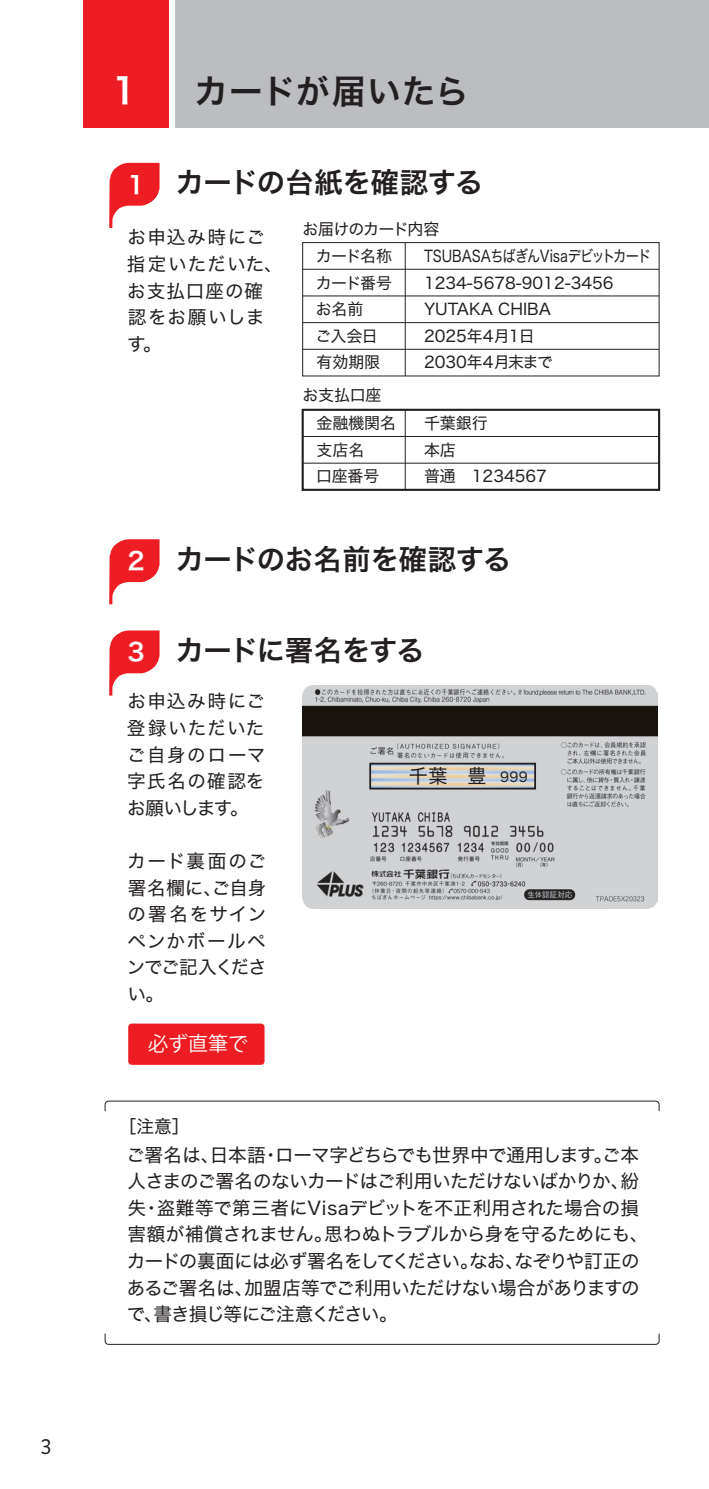
<style>
.page{position:relative;width:709px;height:1489px;background:#fff}
.page>*{position:absolute;margin:0;border:0;box-sizing:border-box;transform-origin:0 0}
.t1{font:35.5px "Hira Kaku Std W6";color:#fff}
.t2{font:33.75px "Hira Kaku Std W6";letter-spacing:.025em;color:#231f20}
.t3{font:28.25px "Hira Kaku Std W6";letter-spacing:-.01em;color:#231f20}
.t4{font:28.25px "Hira Kaku Std W6";letter-spacing:-.03em;color:#231f20}
.t5{font:20px "Koz Go Pr 6 N";color:#fff}
.t6{font:19.5px "Hiragino UD Sans R Std W4";color:#231f20}
.t7{font:19px "Hira Kaku Std W4";color:#231f20}
.t8{font:18.5px/26.5px "Hira Kaku Std W4";letter-spacing:-.03em;color:#231f20}
.t9{font:18.5px/26.5px "Hira Kaku Std W4";letter-spacing:-.01em;color:#231f20;text-align:justify}
.t10{font:18.5px/26.5px "Hira Kaku Std W4";letter-spacing:.055em;color:#231f20}
.t11{font:17.75px "Hira Kaku Std W4";color:#231f20}
.t12{font:16px/26.5px "Hira Kaku Std W4";color:#231f20;scale:.83 1}
.t13{font:16px/27px "Hira Kaku Std W4";color:#231f20}
.t14{font:16px/26.8px "Hira Kaku Std W4";letter-spacing:-.045em;color:#231f20}
.s1{font-size:24.25px;color:#fff}
.s2{font-size:13.5px}
</style>
<div class="page">
<div style="left:83px;top:0;width:85px;height:128px;background:#ee1d23"></div>
<div style="left:175px;top:0;width:534px;height:128px;background:#bcbdc0"></div>
<svg style="left:109px;top:163px;width:50px;height:65px"></svg>
<svg style="left:109px;top:539px;width:50px;height:65px"></svg>
<div style="left:302px;top:242px;width:357px;height:134px;border:1px solid #231f20"></div>
<hr style="left:303px;top:349px;width:356px;height:1px;background:#231f20">
<hr style="left:303px;top:322px;width:356px;height:1px;background:#231f20">
<hr style="left:303px;top:295px;width:356px;height:1px;background:#231f20">
<hr style="left:303px;top:269px;width:356px;height:1px;background:#231f20">
<div style="left:301px;top:409px;width:359px;height:82px;border:2px solid #231f20"></div>
<hr style="left:405px;top:242px;width:1px;height:134px;background:#231f20">
<hr style="left:405px;top:410px;width:1px;height:80px;background:#231f20">
<hr style="left:303px;top:462px;width:356px;height:1px;background:#231f20">
<hr style="left:303px;top:436px;width:356px;height:1px;background:#231f20">
<svg style="left:109px;top:630px;width:50px;height:65px"></svg>
<img style="left:303px;top:685px;width:354px;height:223px">
<div style="left:369px;top:762px;width:167px;height:27px;border:2px solid #231f20"></div>
<svg style="left:104px;top:1100px;width:556px;height:11px"></svg>
<svg style="left:104px;top:1333px;width:556px;height:11px"></svg>
<div style="left:128px;top:1023px;width:136px;height:41px;background:#ee1d23;border-radius:4px"></div>
<p class="t6" style="left:40px;top:1431px;width:13px">3</p>
<h1 class="t1" style="left:112px;top:63px;width:27px">1</h1>
<h2 class="t2" style="left:194px;top:65px;width:276px">カードが届いたら</h2>
<h3 class="t3" style="left:127px;top:161px;width:357px"><span class="s1">1</span> カードの台紙を確認する</h3>
<p class="t10" style="left:127px;top:224px;width:157px">お申込み時にご指定いただいた、お支払口座の確認をお願いします。</p>
<p class="t14" style="left:315px;top:216px;width:125px;text-indent:-13px">お届けのカード内容カード名称<br>カード番号<br>お名前<br>ご入会日<br>有効期限</p>
<p class="t13" style="left:316px;top:382px;width:82px;text-indent:-13px">お支払口座金融機関名支店名<br>口座番号</p>
<p class="t12" style="left:424px;top:243px;width:275px">TSUBASAちばぎんVisaデビットカード<br>1234-5678-9012-3456<br>YUTAKA CHIBA<br>2025年4月1日<br>2030年4月末まで</p>
<p class="t13" style="left:424px;top:410px;width:124px">千葉銀行<br>本店<br>普通　1234567</p>
<h3 class="t3" style="left:127px;top:537px;width:385px"><span class="s1">2</span> カードのお名前を確認する</h3>
<h3 class="t4" style="left:127px;top:628px;width:299px"><span class="s1">3</span> カードに署名をする</h3>
<p class="t9" style="left:127px;top:688px;width:140px">お申込み時にご登録いただいたご自身のローマ字氏名の確認をお願いします。</p>
<p class="t9" style="left:127px;top:847px;width:141px">カード裏面のご署名欄に、ご自身の署名をサインペンかボールペンでご記入ください。</p>
<p class="t7" style="left:409px;top:761px;width:121px">千葉　豊 <span class="s2">999</span></p>
<p class="t5" style="left:148px;top:1032px;width:101px">必ず直筆で</p>
<p class="t11" style="left:119px;top:1112px;width:72px">［注意］</p>
<p class="t8" style="left:126px;top:1141px;width:523px">ご署名は、日本語・ローマ字どちらでも世界中で通用します。ご本人さまのご署名のないカードはご利用いただけないばかりか、紛失・盗難等で第三者にVisaデビットを不正利用された場合の損害額が補償されません。思わぬトラブルから身を守るためにも、カードの裏面には必ず署名をしてください。なお、なぞりや訂正のあるご署名は、加盟店等でご利用いただけない場合がありますので、書き損じ等にご注意ください。</p>
</div>
